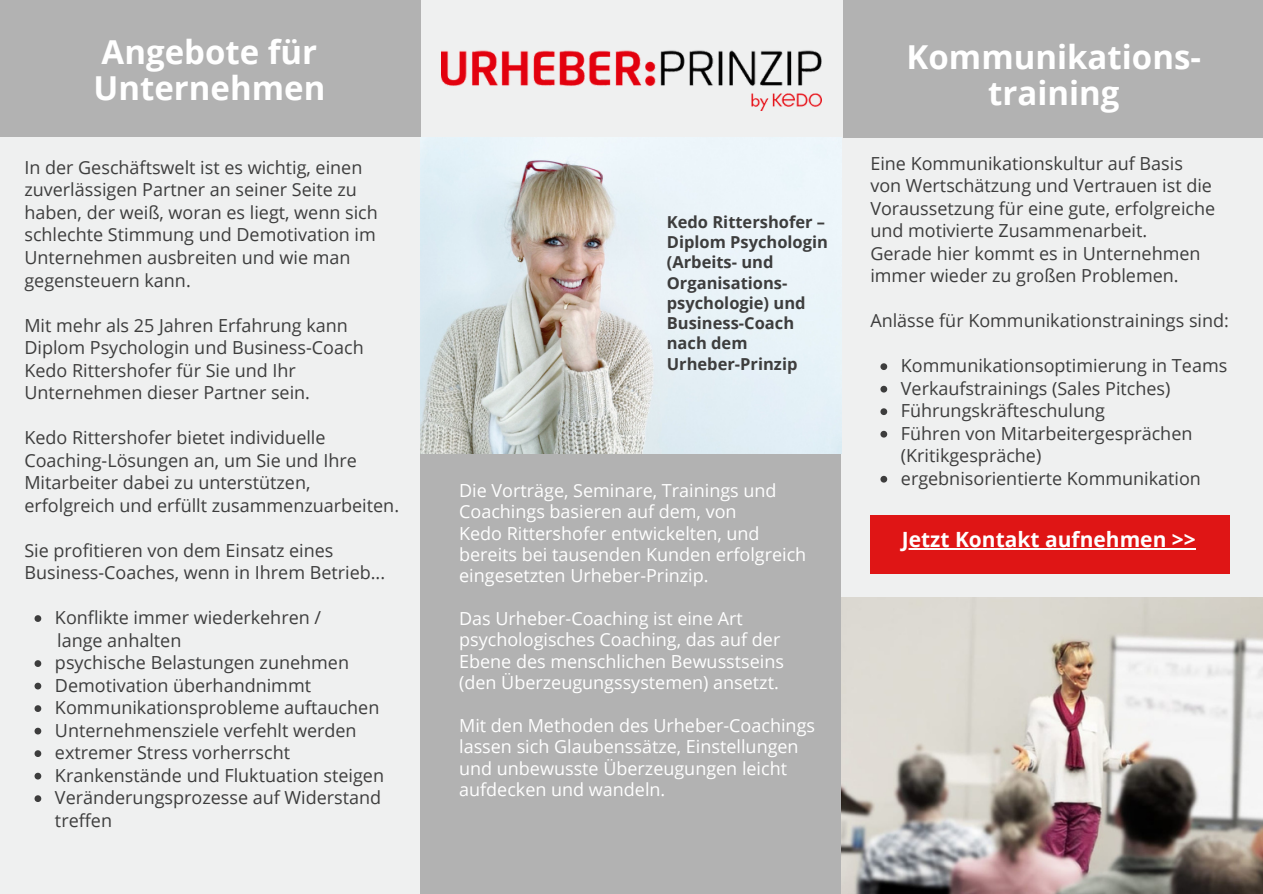
<style>
.page{position:relative;width:1263px;height:894px;background:#fff}
.page>*{position:absolute;margin:0;border:0;box-sizing:border-box;transform-origin:0 0}
.t1{font:700 33px/36px "Open Sans";color:#fff;text-align:center}
.t2{font:700 21px "Open Sans";color:#fff}
.t3{font:18px/22.5px "Open Sans";color:#3d3d3d}
.t4{font:18px/21.3px "Open Sans";color:#fff}
.t5{font:700 16.5px/20.2px "Open Sans";color:#3d3d3d}
</style>
<div class="page">
<div style="left:0;top:0;width:1263px;height:893px;background:#eff0f0"></div>
<div style="left:421px;top:137px;width:420px;height:756px;background:#b2b2b2"></div>
<div style="left:0;top:0;width:421px;height:137px;background:#b2b2b2"></div>
<div style="left:843px;top:0;width:420px;height:137px;background:#b2b2b2"></div>
<img style="left:441px;top:50px;width:380px;height:60px">
<div style="left:870px;top:515px;width:360px;height:58px;background:#df1515"></div>
<img style="left:421px;top:137px;width:420px;height:316px">
<img style="left:841px;top:597px;width:422px;height:296px">
<svg style="left:35px;top:615px;width:6px;height:6px"></svg>
<svg style="left:35px;top:660px;width:6px;height:6px"></svg>
<svg style="left:35px;top:682px;width:6px;height:7px"></svg>
<svg style="left:35px;top:705px;width:6px;height:6px"></svg>
<svg style="left:35px;top:727px;width:6px;height:7px"></svg>
<svg style="left:35px;top:750px;width:6px;height:6px"></svg>
<svg style="left:35px;top:772px;width:6px;height:7px"></svg>
<svg style="left:35px;top:795px;width:6px;height:6px"></svg>
<svg style="left:880px;top:363px;width:7px;height:7px"></svg>
<svg style="left:880px;top:385px;width:7px;height:7px"></svg>
<svg style="left:880px;top:408px;width:7px;height:7px"></svg>
<svg style="left:880px;top:430px;width:7px;height:7px"></svg>
<svg style="left:880px;top:475px;width:7px;height:7px"></svg>
<hr style="left:902px;top:548px;width:294px;height:1px;background:#fff">
<h1 class="t1" style="left:94px;top:33px;width:233px;text-align:left">Angebote für<br>Unternehmen</h1>
<p class="t3" style="left:24px;top:156px;width:355px">In der Geschäftswelt ist es wichtig, einen zuverlässigen Partner an seiner Seite zu haben, der weiß, woran es liegt, wenn sich schlechte Stimmung und Demotivation im Unternehmen ausbreiten und wie man gegensteuern kann.</p>
<p class="t3" style="left:24px;top:313px;width:341px">Mit mehr als 25 Jahren Erfahrung kann Diplom Psychologin und Business-Coach Kedo Rittershofer für Sie und Ihr Unternehmen dieser Partner sein.</p>
<p class="t3" style="left:24px;top:425px;width:376px">Kedo Rittershofer bietet individuelle Coaching-Lösungen an, um Sie und Ihre Mitarbeiter dabei zu unterstützen, erfolgreich und erfüllt zusammenzuarbeiten.</p>
<p class="t3" style="left:24px;top:538px;width:362px">Sie profitieren von dem Einsatz eines<br>Business-Coaches, wenn in Ihrem Betrieb...</p>
<p class="t3" style="left:55px;top:605px;width:268px">Konflikte immer wiederkehren /</p>
<p class="t3" style="left:55px;top:650px;width:331px">psychische Belastungen zunehmen<br>Demotivation überhandnimmt<br>Kommunikationsprobleme auftauchen<br>Unternehmensziele verfehlt werden extremer Stress vorherrscht<br>Krankenstände und Fluktuation steigen<br>Veränderungsprozesse auf Widerstand treffen</p>
<p class="t3" style="left:57px;top:628px;width:126px">lange anhalten</p>
<p class="t5" style="left:667px;top:211px;width:163px">Kedo Rittershofer –<br>Diplom Psychologin (Arbeits- und<br>Organisations&shy;psychologie) und<br>Business-Coach nach dem<br>Urheber-Prinzip</p>
<p class="t4" style="left:459px;top:479px;width:349px">Die Vorträge, Seminare, Trainings und Coachings basieren auf dem, von<br>Kedo Rittershofer entwickelten, und bereits bei tausenden Kunden erfolgreich eingesetzten Urheber-Prinzip.</p>
<p class="t4" style="left:459px;top:607px;width:326px">Das Urheber-Coaching ist eine Art psychologisches Coaching, das auf der Ebene des menschlichen Bewusstseins (den Überzeugungssystemen) ansetzt.</p>
<p class="t4" style="left:459px;top:714px;width:357px">Mit den Methoden des Urheber-Coachings lassen sich Glaubenssätze, Einstellungen und unbewusste Überzeugungen leicht aufdecken und wandeln.</p>
<h1 class="t1" style="left:907px;top:38px;width:296px">Kommunikations&shy;training</h1>
<p class="t3" style="left:870px;top:151px;width:346px">Eine Kommunikationskultur auf Basis von Wertschätzung und Vertrauen ist die Voraussetzung für eine gute, erfolgreiche und motivierte Zusammenarbeit.<br>Gerade hier kommt es in Unternehmen immer wieder zu großen Problemen.</p>
<p class="t3" style="left:870px;top:309px;width:360px">Anlässe für Kommunikationstrainings sind:</p>
<p class="t3" style="left:901px;top:354px;width:328px">Kommunikationsoptimierung in Teams<br>Verkaufstrainings (Sales Pitches)<br>Führungskräfteschulung<br>Führen von Mitarbeitergesprächen (Kritikgespräche)<br>ergebnisorientierte Kommunikation</p>
<p class="t2" style="left:902px;top:524px;width:296px">Jetzt Kontakt aufnehmen &gt;&gt;</p>
</div>
